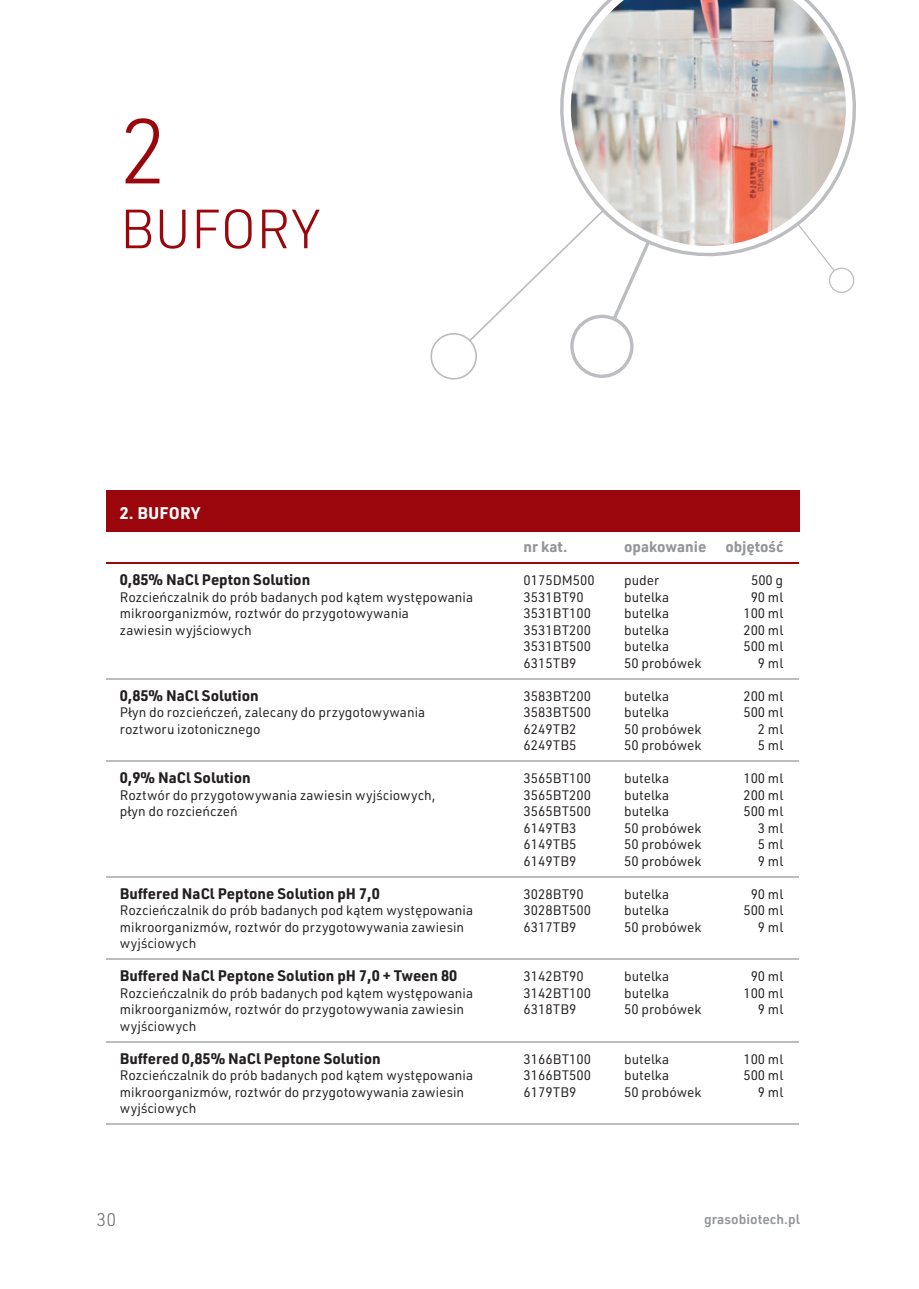
<style>
.page{position:relative;width:919px;height:1289px;background:#fff}
.page>*{position:absolute;margin:0;border:0;box-sizing:border-box;transform-origin:0 0}
.t1{font:300 90px "URWDIN";color:#9a060b}
.t2{font:300 54px "URWDIN";letter-spacing:-.01em;color:#9a060b}
.t3{font:300 18px "URWDIN";color:#6c6d70}
.t4{font:700 16.5px "URWDIN";letter-spacing:.01em;color:#fff}
.t5{font:700 15px "URWDIN";color:#231f20}
.t6{font:700 15px "URWDIN";color:#939598}
.t7{font:13.5px "URWDIN";color:#231f20}
.t8{font:600 13.5px "URWDIN";color:#939598}
</style>
<div class="page">
<svg style="left:570px;top:277px;width:284px;height:101px"></svg>
<svg style="left:430px;top:331px;width:49px;height:49px"></svg>
<svg style="left:543px;top:53px;width:313px;height:224px"></svg>
<hr style="left:106px;top:678px;width:692px;height:1px;background:#bcbdc0">
<hr style="left:106px;top:760px;width:692px;height:2px;background:#bcbdc0">
<hr style="left:106px;top:876px;width:692px;height:1px;background:#bcbdc0">
<hr style="left:106px;top:958px;width:692px;height:2px;background:#bcbdc0">
<hr style="left:106px;top:1041px;width:692px;height:1px;background:#bcbdc0">
<hr style="left:106px;top:1123px;width:692px;height:2px;background:#bcbdc0">
<div style="left:106px;top:490px;width:693px;height:41px;background:#9a060b"></div>
<hr style="left:106px;top:562px;width:692px;height:1px;background:#9a060b">
<img style="left:571px;top:0;width:274px;height:246px">
<h1 class="t1" style="left:120px;top:93px;width:50px">2</h1>
<h2 class="t2" style="left:120px;top:194px;width:201px">BUFORY</h2>
<p class="t4" style="left:120px;top:501px;width:82px">2. BUFORY</p>
<p class="t6" style="left:523px;top:536px;width:45px">nr kat.</p>
<p class="t6" style="left:624px;top:536px;width:84px">opakowanie</p>
<p class="t6" style="left:725px;top:536px;width:59px">objętość</p>
<p class="t5" style="left:120px;top:569px;width:192px">0,85% NaCl Pepton Solution</p>
<p class="t7" style="left:523px;top:571px;width:73px">0175DM500</p>
<p class="t7" style="left:624px;top:571px;width:37px">puder</p>
<p class="t7" style="left:751px;top:571px;width:34px">500 g</p>
<p class="t7" style="left:120px;top:588px;width:355px">Rozcieńczalnik do prób badanych pod kątem występowania</p>
<p class="t7" style="left:523px;top:588px;width:62px">3531BT90</p>
<p class="t7" style="left:624px;top:588px;width:46px">butelka</p>
<p class="t7" style="left:750px;top:588px;width:34px">90 ml</p>
<p class="t7" style="left:120px;top:604px;width:290px">mikroorganizmów, roztwór do przygotowywania</p>
<p class="t7" style="left:523px;top:604px;width:69px">3531BT100</p>
<p class="t7" style="left:624px;top:604px;width:46px">butelka</p>
<p class="t7" style="left:743px;top:604px;width:41px">100 ml</p>
<p class="t7" style="left:120px;top:621px;width:133px">zawiesin wyjściowych</p>
<p class="t7" style="left:523px;top:621px;width:69px">3531BT200</p>
<p class="t7" style="left:624px;top:621px;width:46px">butelka</p>
<p class="t7" style="left:743px;top:621px;width:41px">200 ml</p>
<p class="t7" style="left:523px;top:637px;width:69px">3531BT500</p>
<p class="t7" style="left:624px;top:637px;width:46px">butelka</p>
<p class="t7" style="left:743px;top:637px;width:41px">500 ml</p>
<p class="t7" style="left:523px;top:654px;width:54px">6315TB9</p>
<p class="t7" style="left:624px;top:654px;width:79px">50 probówek</p>
<p class="t7" style="left:758px;top:654px;width:27px">9 ml</p>
<p class="t5" style="left:120px;top:685px;width:140px">0,85% NaCl Solution</p>
<p class="t7" style="left:523px;top:687px;width:69px">3583BT200</p>
<p class="t7" style="left:624px;top:687px;width:46px">butelka</p>
<p class="t7" style="left:743px;top:687px;width:41px">200 ml</p>
<p class="t7" style="left:120px;top:703px;width:307px">Płyn do rozcieńczeń, zalecany do przygotowywania</p>
<p class="t7" style="left:523px;top:703px;width:69px">3583BT500</p>
<p class="t7" style="left:624px;top:703px;width:46px">butelka</p>
<p class="t7" style="left:743px;top:703px;width:41px">500 ml</p>
<p class="t7" style="left:120px;top:720px;width:142px">roztworu izotonicznego</p>
<p class="t7" style="left:523px;top:720px;width:54px">6249TB2</p>
<p class="t7" style="left:624px;top:720px;width:79px">50 probówek</p>
<p class="t7" style="left:758px;top:720px;width:27px">2 ml</p>
<p class="t7" style="left:523px;top:736px;width:54px">6249TB5</p>
<p class="t7" style="left:624px;top:736px;width:79px">50 probówek</p>
<p class="t7" style="left:758px;top:736px;width:27px">5 ml</p>
<p class="t5" style="left:120px;top:767px;width:132px">0,9% NaCl Solution</p>
<p class="t7" style="left:523px;top:769px;width:69px">3565BT100</p>
<p class="t7" style="left:624px;top:769px;width:46px">butelka</p>
<p class="t7" style="left:743px;top:769px;width:41px">100 ml</p>
<p class="t7" style="left:120px;top:786px;width:317px">Roztwór do przygotowywania zawiesin wyjściowych,</p>
<p class="t7" style="left:523px;top:786px;width:69px">3565BT200</p>
<p class="t7" style="left:624px;top:786px;width:46px">butelka</p>
<p class="t7" style="left:743px;top:786px;width:41px">200 ml</p>
<p class="t7" style="left:120px;top:802px;width:119px">płyn do rozcieńczeń</p>
<p class="t7" style="left:523px;top:802px;width:69px">3565BT500</p>
<p class="t7" style="left:624px;top:802px;width:46px">butelka</p>
<p class="t7" style="left:743px;top:802px;width:41px">500 ml</p>
<p class="t7" style="left:523px;top:819px;width:54px">6149TB3</p>
<p class="t7" style="left:624px;top:819px;width:79px">50 probówek</p>
<p class="t7" style="left:758px;top:819px;width:27px">3 ml</p>
<p class="t7" style="left:523px;top:835px;width:54px">6149TB5</p>
<p class="t7" style="left:624px;top:835px;width:79px">50 probówek</p>
<p class="t7" style="left:758px;top:835px;width:27px">5 ml</p>
<p class="t7" style="left:523px;top:852px;width:54px">6149TB9</p>
<p class="t7" style="left:624px;top:852px;width:79px">50 probówek</p>
<p class="t7" style="left:758px;top:852px;width:27px">9 ml</p>
<p class="t5" style="left:120px;top:883px;width:261px">Buffered NaCl Peptone Solution pH 7,0</p>
<p class="t7" style="left:523px;top:885px;width:62px">3028BT90</p>
<p class="t7" style="left:624px;top:885px;width:46px">butelka</p>
<p class="t7" style="left:750px;top:885px;width:34px">90 ml</p>
<p class="t7" style="left:120px;top:901px;width:355px">Rozcieńczalnik do prób badanych pod kątem występowania</p>
<p class="t7" style="left:523px;top:901px;width:69px">3028BT500</p>
<p class="t7" style="left:624px;top:901px;width:46px">butelka</p>
<p class="t7" style="left:743px;top:901px;width:41px">500 ml</p>
<p class="t7" style="left:120px;top:918px;width:346px">mikroorganizmów, roztwór do przygotowywania zawiesin</p>
<p class="t7" style="left:523px;top:918px;width:54px">6317TB9</p>
<p class="t7" style="left:624px;top:918px;width:79px">50 probówek</p>
<p class="t7" style="left:758px;top:918px;width:27px">9 ml</p>
<p class="t7" style="left:120px;top:934px;width:78px">wyjściowych</p>
<p class="t5" style="left:120px;top:965px;width:339px">Buffered NaCl Peptone Solution pH 7,0 + Tween 80</p>
<p class="t7" style="left:523px;top:967px;width:62px">3142BT90</p>
<p class="t7" style="left:624px;top:967px;width:46px">butelka</p>
<p class="t7" style="left:750px;top:967px;width:34px">90 ml</p>
<p class="t7" style="left:120px;top:984px;width:355px">Rozcieńczalnik do prób badanych pod kątem występowania</p>
<p class="t7" style="left:523px;top:984px;width:69px">3142BT100</p>
<p class="t7" style="left:624px;top:984px;width:46px">butelka</p>
<p class="t7" style="left:743px;top:984px;width:41px">100 ml</p>
<p class="t7" style="left:120px;top:1000px;width:346px">mikroorganizmów, roztwór do przygotowywania zawiesin</p>
<p class="t7" style="left:523px;top:1000px;width:54px">6318TB9</p>
<p class="t7" style="left:624px;top:1000px;width:79px">50 probówek</p>
<p class="t7" style="left:758px;top:1000px;width:27px">9 ml</p>
<p class="t7" style="left:120px;top:1017px;width:78px">wyjściowych</p>
<p class="t5" style="left:120px;top:1048px;width:262px">Buffered 0,85% NaCl Peptone Solution</p>
<p class="t7" style="left:523px;top:1050px;width:69px">3166BT100</p>
<p class="t7" style="left:624px;top:1050px;width:46px">butelka</p>
<p class="t7" style="left:743px;top:1050px;width:41px">100 ml</p>
<p class="t7" style="left:120px;top:1066px;width:355px">Rozcieńczalnik do prób badanych pod kątem występowania</p>
<p class="t7" style="left:523px;top:1066px;width:69px">3166BT500</p>
<p class="t7" style="left:624px;top:1066px;width:46px">butelka</p>
<p class="t7" style="left:743px;top:1066px;width:41px">500 ml</p>
<p class="t7" style="left:120px;top:1083px;width:346px">mikroorganizmów, roztwór do przygotowywania zawiesin</p>
<p class="t7" style="left:523px;top:1083px;width:54px">6179TB9</p>
<p class="t7" style="left:624px;top:1083px;width:79px">50 probówek</p>
<p class="t7" style="left:758px;top:1083px;width:27px">9 ml</p>
<p class="t7" style="left:120px;top:1099px;width:78px">wyjściowych</p>
<h3 class="t3" style="left:97px;top:1207px;width:21px">30</h3>
<p class="t8" style="left:704px;top:1210px;width:97px">grasobiotech.pl</p>
</div>
